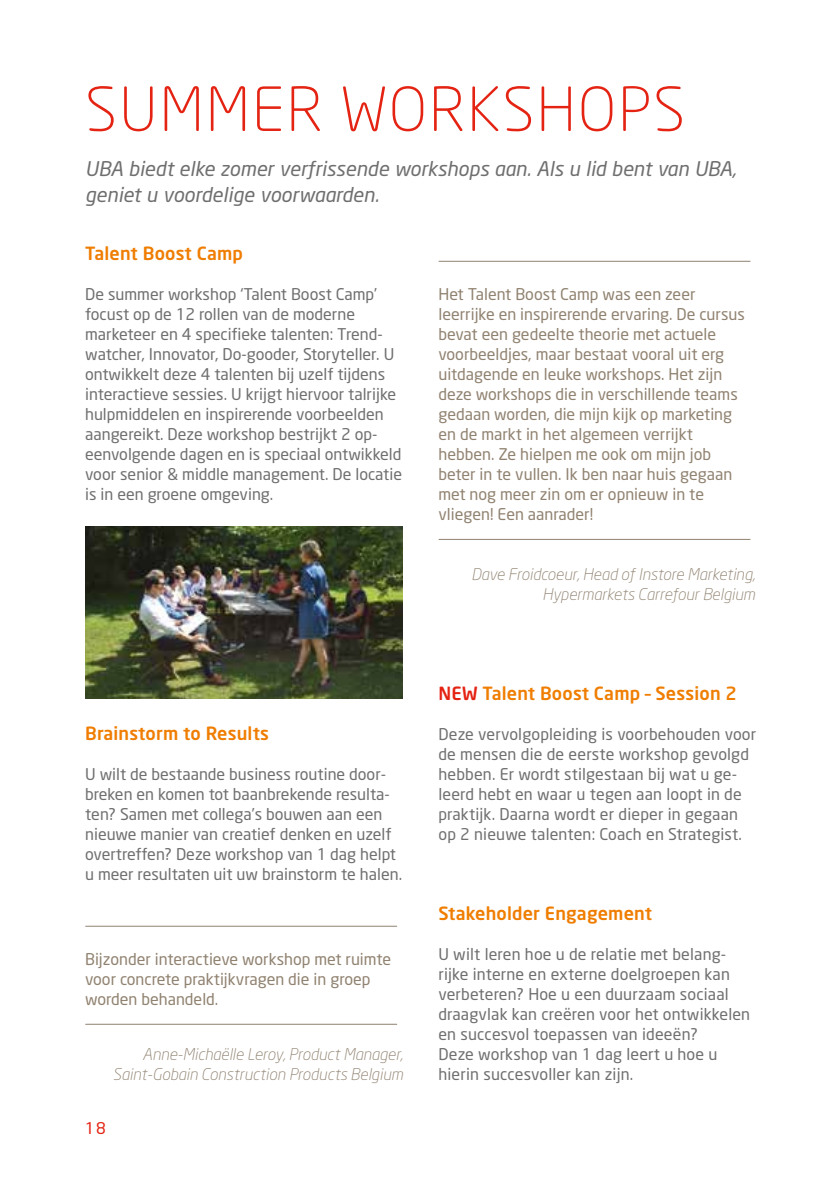
<style>
.page{position:relative;width:840px;height:1191px;background:#fff}
.page>*{position:absolute;margin:0;border:0;box-sizing:border-box;transform-origin:0 0}
.t1{font:300 60px "Neo Sans W1 G";letter-spacing:.04em;color:#e42313}
.t2{font:italic 20px/26px "Neo Sans Std";color:#706f6f}
.t3{font:500 18px "Neo Sans W1 G";letter-spacing:.01em;color:#ef7d00}
.t4{font:16px/20px "Neo Sans";color:#706f6f}
.t5{font:16px/20px "Neo Sans";color:#908270}
.t6{font:italic 300 16px/20px "Neo Sans Std";color:#908270;text-align:right}
.t7{font:16px "Neo Sans";color:#e42313}
.s1{color:#e42313}
</style>
<div class="page">
<hr style="left:86px;top:925px;width:310px;height:1px;background:#908270">
<hr style="left:86px;top:1023px;width:310px;height:1px;background:#908270">
<img style="left:85px;top:526px;width:318px;height:172px">
<hr style="left:438px;top:261px;width:311px;height:1px;background:#908270">
<hr style="left:438px;top:539px;width:311px;height:1px;background:#908270">
<h1 class="t1" style="left:85px;top:72px;width:601px">SUMMER WORKSHOPS</h1>
<p class="t2" style="left:85px;top:156px;width:652px">UBA biedt elke zomer verfrissende workshops aan. Als u lid bent van UBA, geniet u voordelige voorwaarden.</p>
<p class="t3" style="left:85px;top:242px;width:159px">Talent Boost Camp</p>
<p class="t4" style="left:85px;top:284px;width:318px">De summer workshop ‘Talent Boost Camp’ focust op de 12 rollen van de moderne marketeer en 4 specifieke talenten: Trend&shy;watcher, Innovator, Do-gooder, Storyteller. U ontwikkelt deze 4 talenten bij uzelf tijdens interactieve sessies. U krijgt hiervoor talrijke hulpmiddelen en inspirerende voorbeelden aangereikt. Deze workshop bestrijkt 2 op&shy;eenvolgende dagen en is speciaal ontwikkeld voor senior &amp; middle management. De locatie is in een groene omgeving.</p>
<p class="t3" style="left:85px;top:722px;width:185px">Brainstorm to Results</p>
<p class="t4" style="left:85px;top:764px;width:318px">U wilt de bestaande business routine door&shy;breken en komen tot baanbrekende resulta&shy;ten? Samen met collega’s bouwen aan een nieuwe manier van creatief denken en uzelf overtreffen? Deze workshop van 1 dag helpt u meer resultaten uit uw brainstorm te halen.</p>
<p class="t5" style="left:85px;top:948px;width:307px">Bijzonder interactieve workshop met ruimte voor concrete praktijkvragen die in groep worden behandeld.</p>
<p class="t6" style="left:113px;top:1044px;width:291px">Anne-Michaëlle Leroy, Product Manager,<br>Saint-Gobain Construction Products Belgium</p>
<p class="t7" style="left:85px;top:1118px;width:22px">18</p>
<p class="t5" style="left:438px;top:284px;width:308px">Het Talent Boost Camp was een zeer leerrijke en inspirerende ervaring. De cursus bevat een gedeelte theorie met actuele voorbeeldjes, maar bestaat vooral uit erg uitdagende en leuke workshops. Het zijn deze workshops die in verschillende teams gedaan worden, die mijn kijk op marketing en de markt in het algemeen verrijkt hebben. Ze hielpen me ook om mijn job beter in te vullen. Ik ben naar huis gegaan met nog meer zin om er opnieuw in te vliegen! Een aanrader!</p>
<p class="t6" style="left:471px;top:564px;width:285px">Dave Froidcoeur, Head of Instore Marketing,<br>Hypermarkets Carrefour Belgium</p>
<p class="t3" style="left:438px;top:682px;width:300px"><span class="s1">NEW</span> Talent Boost Camp – Session 2</p>
<p class="t4" style="left:438px;top:724px;width:319px">Deze vervolgopleiding is voorbehouden voor de mensen die de eerste workshop gevolgd hebben. Er wordt stilgestaan bij wat u ge&shy;leerd hebt en waar u tegen aan loopt in de praktijk. Daarna wordt er dieper in gegaan op 2 nieuwe talenten: Coach en Strategist.</p>
<p class="t3" style="left:438px;top:902px;width:215px">Stakeholder Engagement</p>
<p class="t4" style="left:438px;top:944px;width:313px">U wilt leren hoe u de relatie met belang&shy;rijke interne en externe doelgroepen kan verbeteren? Hoe u een duurzaam sociaal draagvlak kan creëren voor het ontwikkelen en succesvol toepassen van ideeën?<br>Deze workshop van 1 dag leert u hoe u hierin succesvoller kan zijn.</p>
</div>
